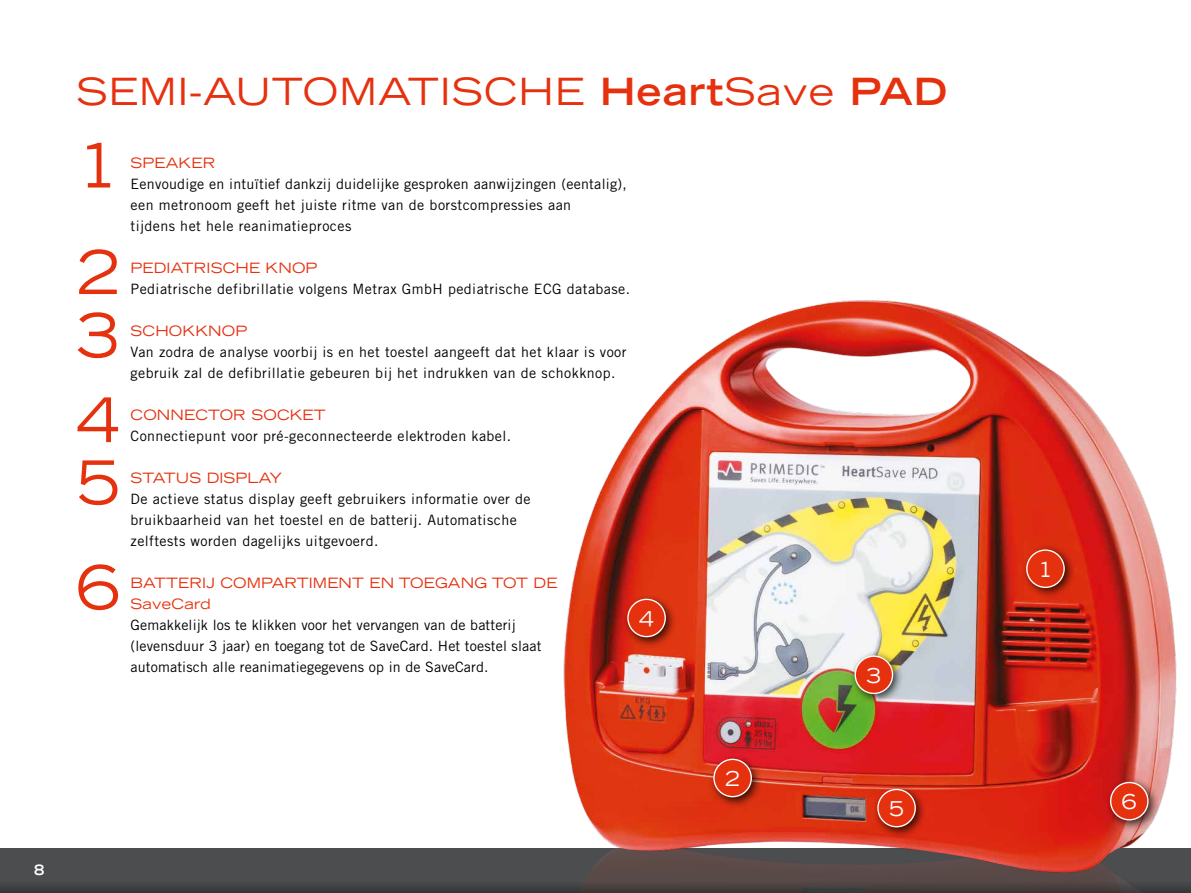
<style>
.page{position:relative;width:1191px;height:893px;background:#fff}
.page>*{position:absolute;margin:0;border:0;box-sizing:border-box;transform-origin:0 0}
.t1{font:expanded 60px "Trade Gothic LH";color:#e6310e}
.t2{font:expanded 37.5px "Trade Gothic LH";letter-spacing:.03em;color:#e6310e}
.t3{font:expanded 20.4px "Trade Gothic LH";color:#fff}
.t4{font:14.25px/21px "Trade Gothic";letter-spacing:.03em;color:#000}
.t5{font:14.25px/21px "Trade Gothic";letter-spacing:.01em;color:#000}
.t6{font:expanded 14.25px/21px "Trade Gothic LH";letter-spacing:.01em;color:#e6310e}
.t7{font:700 expanded 14.25px "Trade Gothic LH";color:#fff}
.s1{font-weight:700}
</style>
<div class="page">
<div style="left:0;top:848px;width:1191px;height:45px;background:linear-gradient(to bottom,#505152,#414444)"></div>
<img style="left:497px;top:300px;width:694px;height:593px">
<div style="left:1021px;top:544px;width:54px;height:55px;background:#000;opacity:.75"></div>
<div style="left:1026px;top:550px;width:38px;height:37px;background:#e6310e;border-radius:50%"></div>
<div style="left:1026px;top:549px;width:38px;height:39px;border:1px solid #fff;border-radius:50%"></div>
<div style="left:850px;top:650px;width:54px;height:55px;background:#000;opacity:.75"></div>
<div style="left:855px;top:656px;width:37px;height:37px;background:#e6310e;border-radius:50%"></div>
<div style="left:854px;top:655px;width:39px;height:39px;border:1px solid #fff;border-radius:50%"></div>
<div style="left:622px;top:594px;width:54px;height:54px;background:#000;opacity:.75"></div>
<div style="left:628px;top:599px;width:37px;height:38px;background:#e6310e;border-radius:50%"></div>
<div style="left:627px;top:599px;width:39px;height:38px;border:1px solid #fff;border-radius:50%"></div>
<div style="left:872px;top:784px;width:54px;height:54px;background:#000;opacity:.75"></div>
<div style="left:878px;top:789px;width:37px;height:38px;background:#e6310e;border-radius:50%"></div>
<div style="left:877px;top:789px;width:39px;height:38px;border:1px solid #fff;border-radius:50%"></div>
<div style="left:1105px;top:777px;width:54px;height:54px;background:#000;opacity:.75"></div>
<div style="left:1110px;top:782px;width:38px;height:38px;background:#e6310e;border-radius:50%"></div>
<div style="left:1110px;top:782px;width:38px;height:38px;border:1px solid #fff;border-radius:50%"></div>
<div style="left:708px;top:754px;width:54px;height:54px;background:#000;opacity:.75"></div>
<div style="left:714px;top:759px;width:37px;height:38px;background:#e6310e;border-radius:50%"></div>
<div style="left:713px;top:759px;width:39px;height:38px;border:1px solid #fff;border-radius:50%"></div>
<h2 class="t2" style="left:77px;top:67px;width:872px">SEMI-AUTOMATISCHE <span class="s1">Heart</span>Save <span class="s1">PAD</span></h2>
<h1 class="t1" style="left:77px;top:126px;width:45px">1</h1>
<p class="t6" style="left:131px;top:152px;width:86px">SPEAKER</p>
<p class="t4" style="left:131px;top:173px;width:498px">Eenvoudige en intuïtief dankzij duidelijke gesproken aanwijzingen (eentalig), een metronoom geeft het juiste ritme van de borstcompressies aan<br>tijdens het hele reanimatieproces</p>
<h1 class="t1" style="left:77px;top:233px;width:45px">2</h1>
<h1 class="t1" style="left:77px;top:296px;width:45px">3</h1>
<h1 class="t1" style="left:77px;top:380px;width:45px">4</h1>
<p class="t6" style="left:131px;top:257px;width:188px">PEDIATRISCHE KNOP</p>
<p class="t4" style="left:131px;top:278px;width:501px">Pediatrische defibrillatie volgens Metrax GmbH pediatrische ECG database.</p>
<p class="t6" style="left:131px;top:320px;width:118px">SCHOKKNOP</p>
<p class="t4" style="left:131px;top:341px;width:497px">Van zodra de analyse voorbij is en het toestel aangeeft dat het klaar is voor gebruik zal de defibrillatie gebeuren bij het indrukken van de schokknop.</p>
<p class="t6" style="left:131px;top:404px;width:197px">CONNECTOR SOCKET</p>
<p class="t4" style="left:131px;top:425px;width:382px">Connectiepunt voor pré-geconnecteerde elektroden kabel.</p>
<h1 class="t1" style="left:77px;top:443px;width:45px">5</h1>
<p class="t6" style="left:131px;top:467px;width:153px">STATUS DISPLAY</p>
<p class="t4" style="left:131px;top:488px;width:402px">De actieve status display geeft gebruikers informatie over de bruikbaarheid van het toestel en de batterij. Automatische zelftests worden dagelijks uitgevoerd.</p>
<h1 class="t1" style="left:77px;top:548px;width:45px">6</h1>
<p class="t6" style="left:131px;top:572px;width:428px">BATTERIJ COMPARTIMENT EN TOEGANG TOT DE<br>SaveCard</p>
<p class="t5" style="left:131px;top:614px;width:412px">Gemakkelijk los te klikken voor het vervangen van de batterij (levensduur 3 jaar) en toegang tot de SaveCard. Het toestel slaat automatisch alle reanimatiegegevens op in de SaveCard.</p>
<h3 class="t3" style="left:639px;top:605px;width:16px">4</h3>
<h3 class="t3" style="left:866px;top:662px;width:16px">3</h3>
<h3 class="t3" style="left:1038px;top:556px;width:16px">1</h3>
<p class="t7" style="left:34px;top:860px;width:12px">8</p>
<h3 class="t3" style="left:725px;top:765px;width:16px">2</h3>
<h3 class="t3" style="left:889px;top:796px;width:16px">5</h3>
<h3 class="t3" style="left:1122px;top:789px;width:16px">6</h3>
</div>
